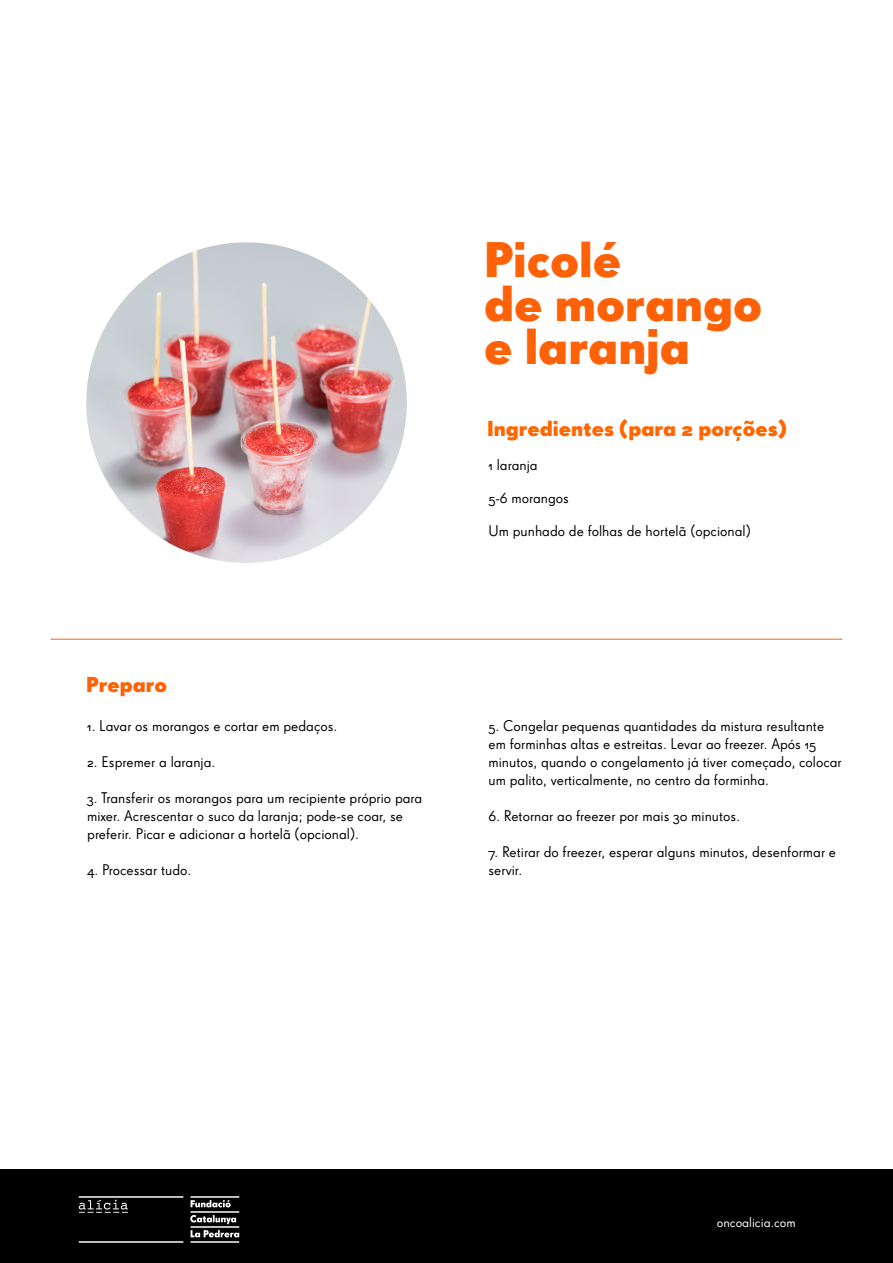
<style>
.page{position:relative;width:893px;height:1263px;background:#fff}
.page>*{position:absolute;margin:0;border:0;box-sizing:border-box;transform-origin:0 0}
.t1{font:48.45px/43.5px "Super Grotesk OT Bld";color:#ff6106}
.t2{font:21px "Super Grotesk OT Bld";color:#f60}
.t3{font:21px "Super Grotesk OT Bld";color:#ff6106}
.t4{font:15px/18px "Super Grotesk OT";color:#000}
.t5{font:13.5px "Super Grotesk OT";color:#fff}
</style>
<div class="page">
<img style="left:86px;top:242px;width:321px;height:321px;border-radius:160px">
<hr style="left:51px;top:639px;width:791px;height:1px;background:#f60">
<div style="left:0;top:1170px;width:893px;height:93px;background:#000"></div>
<img style="left:78px;top:1196px;width:162px;height:47px">
<h2 class="t3" style="left:86px;top:671px;width:82px">Preparo</h2>
<p class="t4" style="left:87px;top:717px;width:252px">1. Lavar os morangos e cortar em pedaços.</p>
<p class="t4" style="left:87px;top:753px;width:130px">2. Espremer a laranja.</p>
<p class="t4" style="left:87px;top:789px;width:337px">3. Transferir os morangos para um recipiente próprio para mixer. Acrescentar o suco da laranja; pode-se coar, se preferir. Picar e adicionar a hortelã (opcional).</p>
<p class="t4" style="left:87px;top:861px;width:106px">4. Processar tudo.</p>
<h1 class="t1" style="left:484px;top:238px;width:280px">Picolé<br>de morango e laranja</h1>
<h2 class="t2" style="left:487px;top:416px;width:301px">Ingredientes (para 2 porções)</h2>
<p class="t4" style="left:488px;top:456px;width:51px">1 laranja</p>
<p class="t4" style="left:488px;top:489px;width:82px">5-6 morangos</p>
<p class="t4" style="left:488px;top:522px;width:264px">Um punhado de folhas de hortelã (opcional)</p>
<p class="t4" style="left:489px;top:717px;width:355px">5. Congelar pequenas quantidades da mistura resultante em forminhas altas e estreitas. Levar ao freezer. Após 15 minutos, quando o congelamento já tiver começado, colocar um palito, verticalmente, no centro da forminha.</p>
<p class="t4" style="left:489px;top:807px;width:253px">6. Retornar ao freezer por mais 30 minutos.</p>
<p class="t4" style="left:489px;top:843px;width:349px">7. Retirar do freezer, esperar alguns minutos, desenformar e servir.</p>
<p class="t5" style="left:717px;top:1215px;width:80px">oncoalicia.com</p>
</div>
